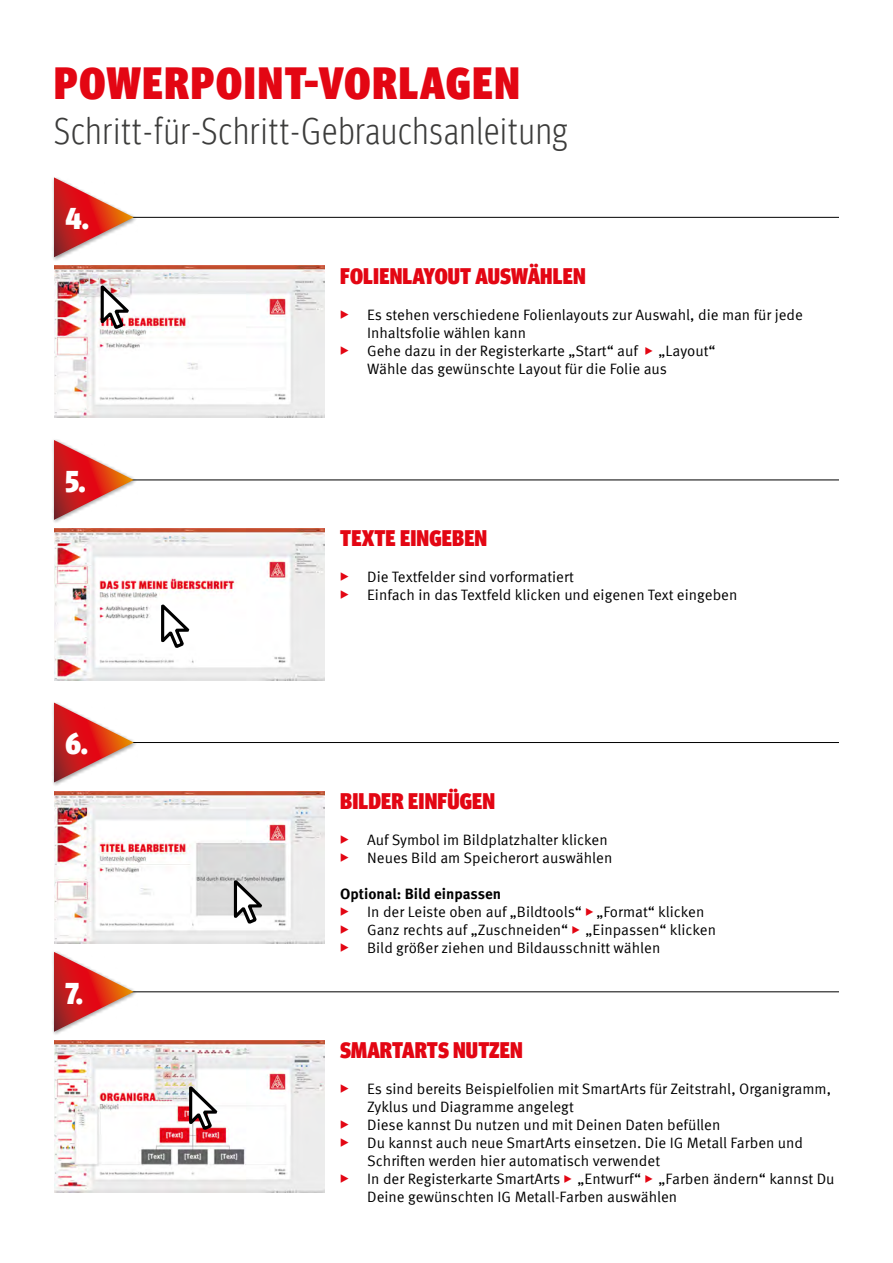
<style>
.page{position:relative;width:893px;height:1263px;background:#fff}
.page>*{position:absolute;margin:0;border:0;box-sizing:border-box;transform-origin:0 0}
.t1{font:900 condensed 45px "Meta Head IGM";letter-spacing:.04em;color:#e30613}
.t2{font:300 condensed 37.5px "Meta Head IGM";letter-spacing:.04em;color:#3c3c3b}
.t3{font:900 condensed 30px "Meta Head IGM";color:#fff}
.t4{font:900 condensed 22.5px "Meta Head IGM";letter-spacing:.01em;color:#e30613}
.t5{font:15px/18px "Meta IGM";color:#000}
.s1{font-family:"Meta Head IGM";font-weight:900;font-stretch:condensed;font-size:16.2px;color:#e30613}
.s2{font-family:"Meta Head IGM";font-weight:900;font-stretch:condensed;color:#e30613}
.s3{font-weight:700}
</style>
<div class="page">
<hr style="left:54px;top:217px;width:785px;height:1px;background:#000">
<hr style="left:54px;top:480px;width:785px;height:1px;background:#000">
<hr style="left:54px;top:742px;width:785px;height:1px;background:#000">
<hr style="left:54px;top:991px;width:785px;height:1px;background:#000">
<div style="left:52px;top:175px;width:86px;height:87px;background:#000;opacity:.4"></div>
<svg style="left:54px;top:177px;width:80px;height:80px"></svg>
<div style="left:52px;top:438px;width:86px;height:86px;background:#000;opacity:.4"></div>
<svg style="left:54px;top:440px;width:80px;height:80px"></svg>
<div style="left:52px;top:700px;width:86px;height:87px;background:#000;opacity:.4"></div>
<svg style="left:54px;top:703px;width:80px;height:79px"></svg>
<div style="left:52px;top:950px;width:86px;height:86px;background:#000;opacity:.4"></div>
<svg style="left:54px;top:952px;width:80px;height:80px"></svg>
<img style="left:54px;top:266px;width:270px;height:152px">
<img style="left:54px;top:528px;width:270px;height:152px">
<img style="left:54px;top:791px;width:270px;height:152px">
<img style="left:54px;top:1040px;width:270px;height:152px">
<svg style="left:98px;top:283px;width:32px;height:48px"></svg>
<svg style="left:159px;top:602px;width:32px;height:48px"></svg>
<svg style="left:232px;top:878px;width:32px;height:48px"></svg>
<svg style="left:187px;top:1084px;width:32px;height:48px"></svg>
<h1 class="t1" style="left:54px;top:47px;width:467px">POWERPOINT-VORLAGEN</h1>
<h2 class="t2" style="left:54px;top:104px;width:515px">Schritt-für-Schritt-Gebrauchsanleitung</h2>
<h3 class="t3" style="left:66px;top:195px;width:25px">4.</h3>
<h3 class="t3" style="left:66px;top:457px;width:21px">5.</h3>
<h3 class="t3" style="left:66px;top:720px;width:24px">6.</h3>
<h3 class="t3" style="left:66px;top:969px;width:19px">7.</h3>
<h3 class="t4" style="left:340px;top:258px;width:247px">FOLIENLAYOUT AUSWÄHLEN</h3>
<p class="t5" style="left:340px;top:305px;width:464px"><span class="s1">▸</span> Es stehen verschiedene Folienlayouts zur Auswahl, die man für jede</p>
<p class="t5" style="left:367px;top:323px;width:160px">Inhaltsfolie wählen kann</p>
<p class="t5" style="left:340px;top:341px;width:377px"><span class="s1">▸</span> Gehe dazu in der Registerkarte „Start“ auf <span class="s2">▸</span> „Layout“</p>
<p class="t5" style="left:367px;top:359px;width:301px">Wähle das gewünschte Layout für die Folie aus</p>
<h3 class="t4" style="left:340px;top:520px;width:148px">TEXTE EINGEBEN</h3>
<p class="t5" style="left:340px;top:567px;width:399px"><span class="s1">▸</span> Die Textfelder sind vorformatiert<br><span class="s1">▸</span> Einfach in das Textfeld klicken und eigenen Text eingeben</p>
<h3 class="t4" style="left:340px;top:783px;width:156px">BILDER EINFÜGEN</h3>
<p class="t5" style="left:340px;top:830px;width:274px"><span class="s1">▸</span> Auf Symbol im Bildplatzhalter klicken <span class="s1">▸</span> Neues Bild am Speicherort auswählen</p>
<p class="t5" style="left:340px;top:884px;width:377px"><span class="s3">Optional: Bild einpassen<br></span><span class="s1">▸</span> In der Leiste oben auf „Bildtools“ <span class="s2">▸</span> „Format“ klicken <span class="s1">▸</span> Ganz rechts auf „Zuschneiden“ <span class="s2">▸</span> „Einpassen“ klicken <span class="s1">▸</span> Bild größer ziehen und Bildausschnitt wählen</p>
<h3 class="t4" style="left:340px;top:1032px;width:184px">SMARTARTS NUTZEN</h3>
<p class="t5" style="left:340px;top:1079px;width:492px"><span class="s1">▸</span> Es sind bereits Beispielfolien mit SmartArts für Zeitstrahl, Organigramm,</p>
<p class="t5" style="left:367px;top:1097px;width:208px">Zyklus und Diagramme angelegt</p>
<p class="t5" style="left:340px;top:1115px;width:382px"><span class="s1">▸</span> Diese kannst Du nutzen und mit Deinen Daten befüllen</p>
<p class="t5" style="left:340px;top:1133px;width:464px"><span class="s1">▸</span> Du kannst auch neue SmartArts einsetzen. Die IG Metall Farben und</p>
<p class="t5" style="left:367px;top:1151px;width:294px">Schriften werden hier automatisch verwendet</p>
<p class="t5" style="left:340px;top:1169px;width:496px"><span class="s1">▸</span> In der Registerkarte SmartArts <span class="s2">▸</span> „Entwurf“ <span class="s2">▸</span> „Farben ändern“ kannst Du</p>
<p class="t5" style="left:367px;top:1187px;width:312px">Deine gewünschten IG Metall-Farben auswählen</p>
</div>
